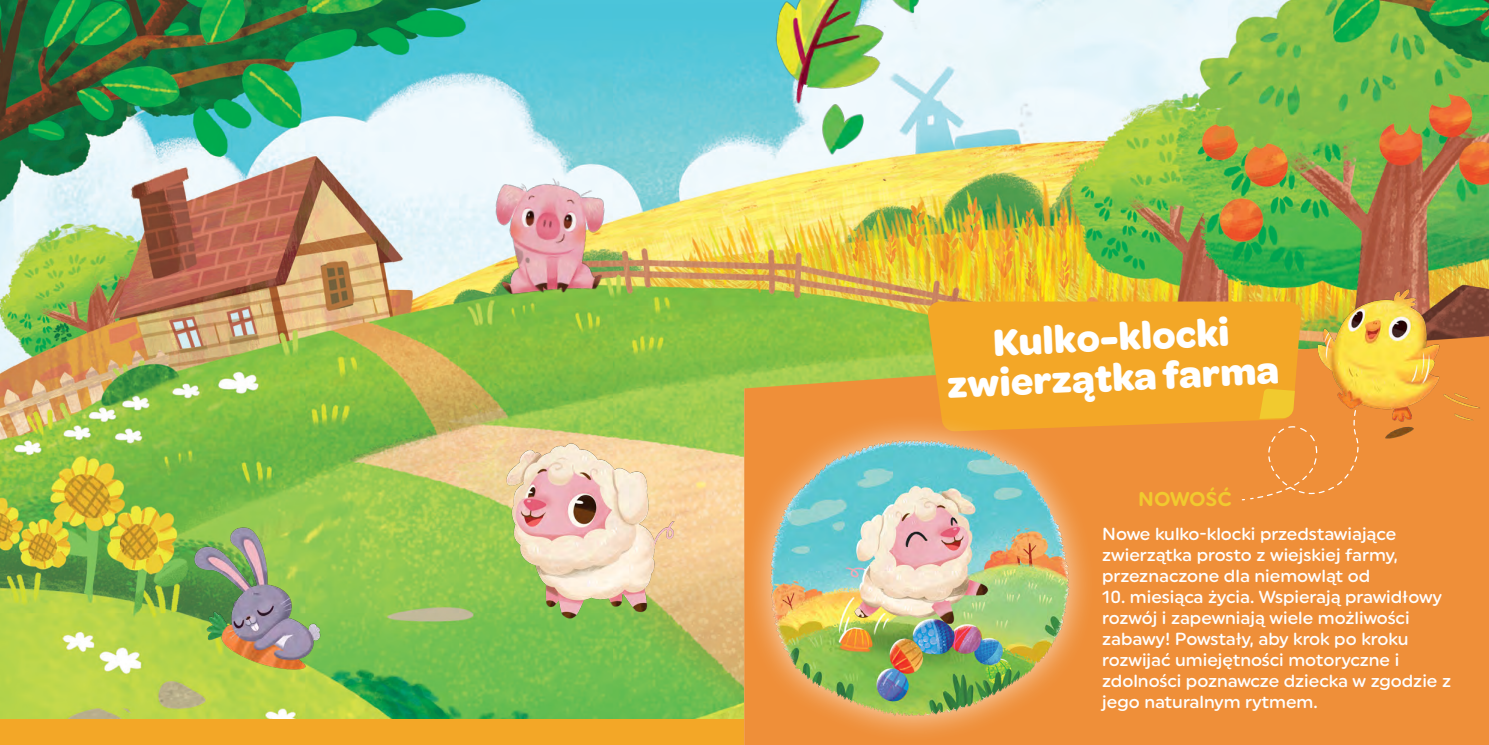
<style>
.page{position:relative;width:1489px;height:745px;background:#fff}
.page>*{position:absolute;margin:0;border:0;box-sizing:border-box;transform-origin:0 0}
.t1{font:700 40px/40.1px "Omnes";color:#fff;text-align:center}
.t2{font:700 20px "Uniform Rounded";color:#f1ca2f}
.t3{font:500 17.5px/21px "Uniform Rounded";color:#fff;text-align:justify}
</style>
<div class="page">
<img style="left:0;top:0;width:1488px;height:718px">
<div style="left:0;top:718px;width:1488px;height:26px;background:#f3a727"></div>
<img style="left:470px;top:159px;width:156px;height:147px">
<img style="left:174px;top:521px;width:170px;height:157px">
<img style="left:476px;top:432px;width:219px;height:199px">
<img style="left:741px;top:309px;width:747px;height:435px">
<div style="left:926px;top:301px;width:375px;height:130px;background:#f3a727"></div>
<div style="left:742px;top:412px;width:354px;height:331px;background:#fff;opacity:.75"></div>
<img style="left:741px;top:418px;width:350px;height:308px">
<img style="left:763px;top:0;width:202px;height:166px">
<svg style="left:1240px;top:371px;width:149px;height:129px;background:#ef9838"></svg>
<img style="left:1306px;top:262px;width:182px;height:192px">
<h1 class="t1" style="left:945px;top:320px;width:333px;rotate:-2deg">Kulko-klocki zwierzątka farma</h1>
<p class="t2" style="left:1138px;top:486px;width:95px">NOWOŚĆ</p>
<p class="t3" style="left:1102px;top:522px;width:297px">Nowe kulko-klocki przedstawiające zwierzątka prosto z wiejskiej farmy, przeznaczone dla niemowląt od</p>
<p class="t3" style="left:1102px;top:585px;width:350px;text-align:left">10. miesiąca życia. Wspierają prawidłowy rozwój i zapewniają wiele możliwości zabawy! Powstały, aby krok po kroku rozwijać umiejętności motoryczne i zdolności poznawcze dziecka w zgodzie z jego naturalnym rytmem.</p>
</div>
